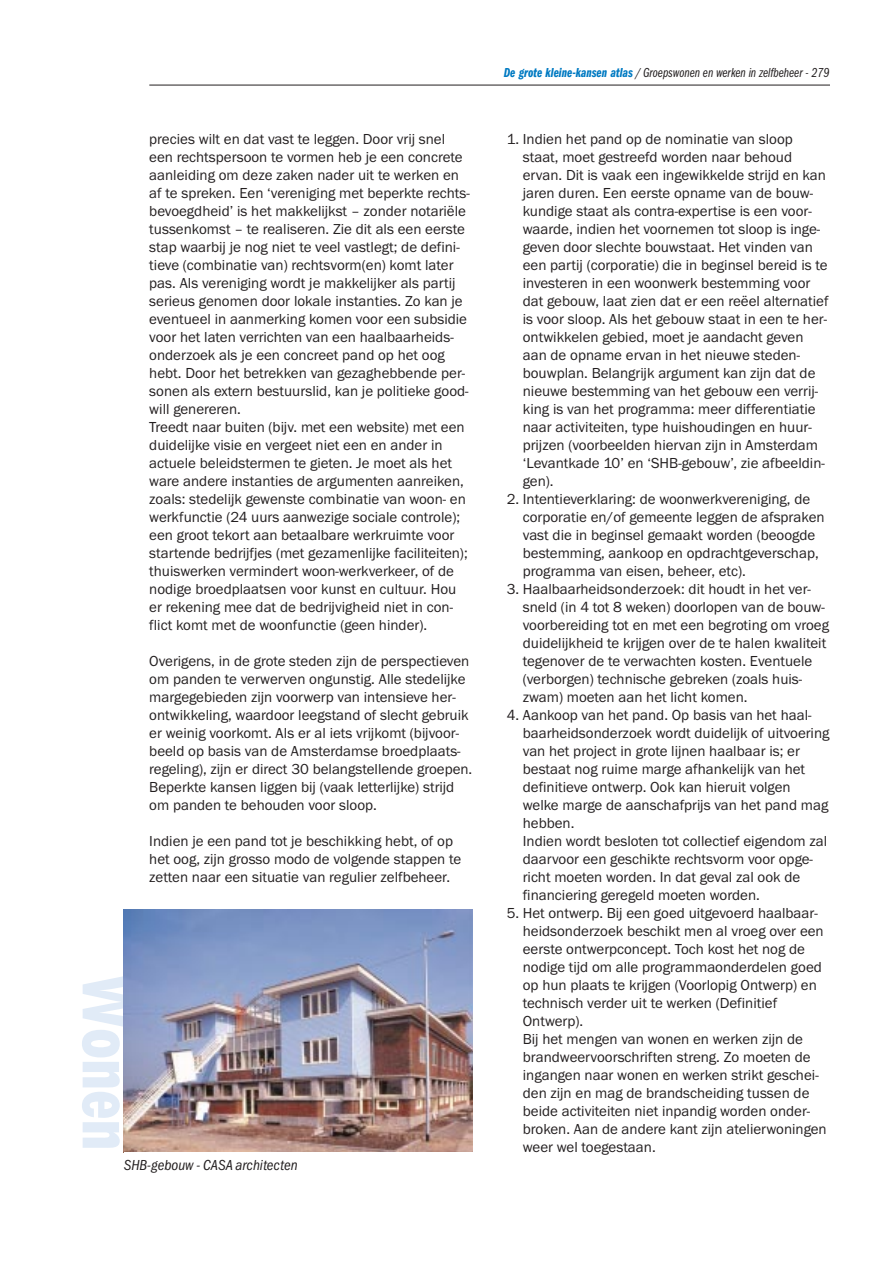
<style>
.page{position:relative;width:893px;height:1262px;background:#fff}
.page>*{position:absolute;margin:0;border:0;box-sizing:border-box;transform-origin:0 0}
.t1{font:700 condensed 72px "Futura";color:#e1ebf7}
.t2{font:15px/18px "Franklin Gothic Itc T";color:#231f20}
.t3{font:italic condensed 15px "Franklin Gothic Itc T";color:#231f20}
.t4{font:italic extra-condensed 13.5px "Franklin Gothic Itc T";color:#231f20}
.s1{font-weight:600;color:#007ac2}
</style>
<div class="page">
<hr style="left:149px;top:85px;width:681px;height:1px;background:#231f20">
<img style="left:124px;top:909px;width:348px;height:242px">
<p class="t2" style="left:149px;top:131px;width:322px">precies wilt en dat vast te leggen. Door vrij snel een rechtspersoon te vormen heb je een concrete aanleiding om deze zaken nader uit te werken en af te spreken. Een ‘vereniging met beperkte rechts&shy;bevoegdheid’ is het makkelijkst – zonder notariële tussenkomst – te realiseren. Zie dit als een eerste stap waarbij je nog niet te veel vastlegt; de defini&shy;tieve (combinatie van) rechtsvorm(en) komt later pas. Als vereniging wordt je makkelijker als partij serieus genomen door lokale instanties. Zo kan je eventueel in aanmerking komen voor een subsidie voor het laten verrichten van een haalbaarheids&shy;onderzoek als je een concreet pand op het oog hebt. Door het betrekken van gezaghebbende per&shy;sonen als extern bestuurslid, kan je politieke good&shy;will genereren.<br>Treedt naar buiten (bijv. met een website) met een duidelijke visie en vergeet niet een en ander in actuele beleidstermen te gieten. Je moet als het ware andere instanties de argumenten aanreiken, zoals: stedelijk gewenste combinatie van woon- en werkfunctie (24 uurs aanwezige sociale controle); een groot tekort aan betaalbare werkruimte voor startende bedrijfjes (met gezamenlijke faciliteiten); thuiswerken vermindert woon-werkverkeer, of de nodige broedplaatsen voor kunst en cultuur. Hou er rekening mee dat de bedrijvigheid niet in con&shy;flict komt met de woonfunctie (geen hinder).</p>
<p class="t2" style="left:149px;top:653px;width:324px">Overigens, in de grote steden zijn de perspectieven om panden te verwerven ongunstig. Alle stedelijke margegebieden zijn voorwerp van intensieve her&shy;ontwikkeling, waardoor leegstand of slecht gebruik er weinig voorkomt. Als er al iets vrijkomt (bijvoor&shy;beeld op basis van de Amsterdamse broedplaats&shy;regeling), zijn er direct 30 belangstellende groepen.<br>Beperkte kansen liggen bij (vaak letterlijke) strijd om panden te behouden voor sloop.</p>
<p class="t2" style="left:149px;top:833px;width:313px">Indien je een pand tot je beschikking hebt, of op het oog, zijn grosso modo de volgende stappen te zetten naar een situatie van regulier zelfbeheer.</p>
<h1 class="t1" style="left:143px;top:973px;width:179px;rotate:90deg">Wonen</h1>
<p class="t3" style="left:124px;top:1159px;width:175px">SHB-gebouw - CASA architecten</p>
<p class="t4" style="left:504px;top:67px;width:327px"><span class="s1">De grote kleine-kansen atlas</span> / Groepswonen en werken in zelfbeheer - 279</p>
<p class="t2" style="left:523px;top:131px;width:307px;text-indent:-16px">1. Indien het pand op de nominatie van sloop staat, moet gestreefd worden naar behoud ervan. Dit is vaak een ingewikkelde strijd en kan jaren duren. Een eerste opname van de bouw&shy;kundige staat als contra-expertise is een voor&shy;waarde, indien het voornemen tot sloop is inge&shy;geven door slechte bouwstaat. Het vinden van een partij (corporatie) die in beginsel bereid is te investeren in een woonwerk bestemming voor dat gebouw, laat zien dat er een reëel alternatief is voor sloop. Als het gebouw staat in een te her&shy;ontwikkelen gebied, moet je aandacht geven aan de opname ervan in het nieuwe steden&shy;bouwplan. Belangrijk argument kan zijn dat de nieuwe bestemming van het gebouw een verrij&shy;king is van het programma: meer differentiatie naar activiteiten, type huishoudingen en huur&shy;prijzen (voorbeelden hiervan zijn in Amsterdam ‘Levantkade 10’ en ‘SHB-gebouw’, zie afbeeldin&shy;gen).</p>
<p class="t2" style="left:523px;top:491px;width:303px;text-indent:-16px">2. Intentieverklaring: de woonwerkvereniging, de corporatie en/of gemeente leggen de afspraken vast die in beginsel gemaakt worden (beoogde bestemming, aankoop en opdrachtgeverschap, programma van eisen, beheer, etc).</p>
<p class="t2" style="left:523px;top:581px;width:308px;text-indent:-16px">3. Haalbaarheidsonderzoek: dit houdt in het ver&shy;sneld (in 4 tot 8 weken) doorlopen van de bouw&shy;voorbereiding tot en met een begroting om vroeg duidelijkheid te krijgen over de te halen kwaliteit tegenover de te verwachten kosten. Eventuele (verborgen) technische gebreken (zoals huis&shy;zwam) moeten aan het licht komen.</p>
<p class="t2" style="left:523px;top:707px;width:308px;text-indent:-16px">4. Aankoop van het pand. Op basis van het haal&shy;baarheidsonderzoek wordt duidelijk of uitvoering van het project in grote lijnen haalbaar is; er bestaat nog ruime marge afhankelijk van het definitieve ontwerp. Ook kan hieruit volgen welke marge de aanschafprijs van het pand mag hebben.<br>Indien wordt besloten tot collectief eigendom zal daarvoor een geschikte rechtsvorm voor opge&shy;richt moeten worden. In dat geval zal ook de financiering geregeld moeten worden.</p>
<p class="t2" style="left:523px;top:905px;width:305px;text-indent:-16px">5. Het ontwerp. Bij een goed uitgevoerd haalbaar&shy;heidsonderzoek beschikt men al vroeg over een eerste ontwerpconcept. Toch kost het nog de nodige tijd om alle programmaonderdelen goed op hun plaats te krijgen (Voorlopig Ontwerp) en technisch verder uit te werken (Definitief Ontwerp).<br>Bij het mengen van wonen en werken zijn de brandweervoorschriften streng. Zo moeten de ingangen naar wonen en werken strikt geschei&shy;den zijn en mag de brandscheiding tussen de beide activiteiten niet inpandig worden onder&shy;broken. Aan de andere kant zijn atelierwoningen weer wel toegestaan.</p>
</div>
